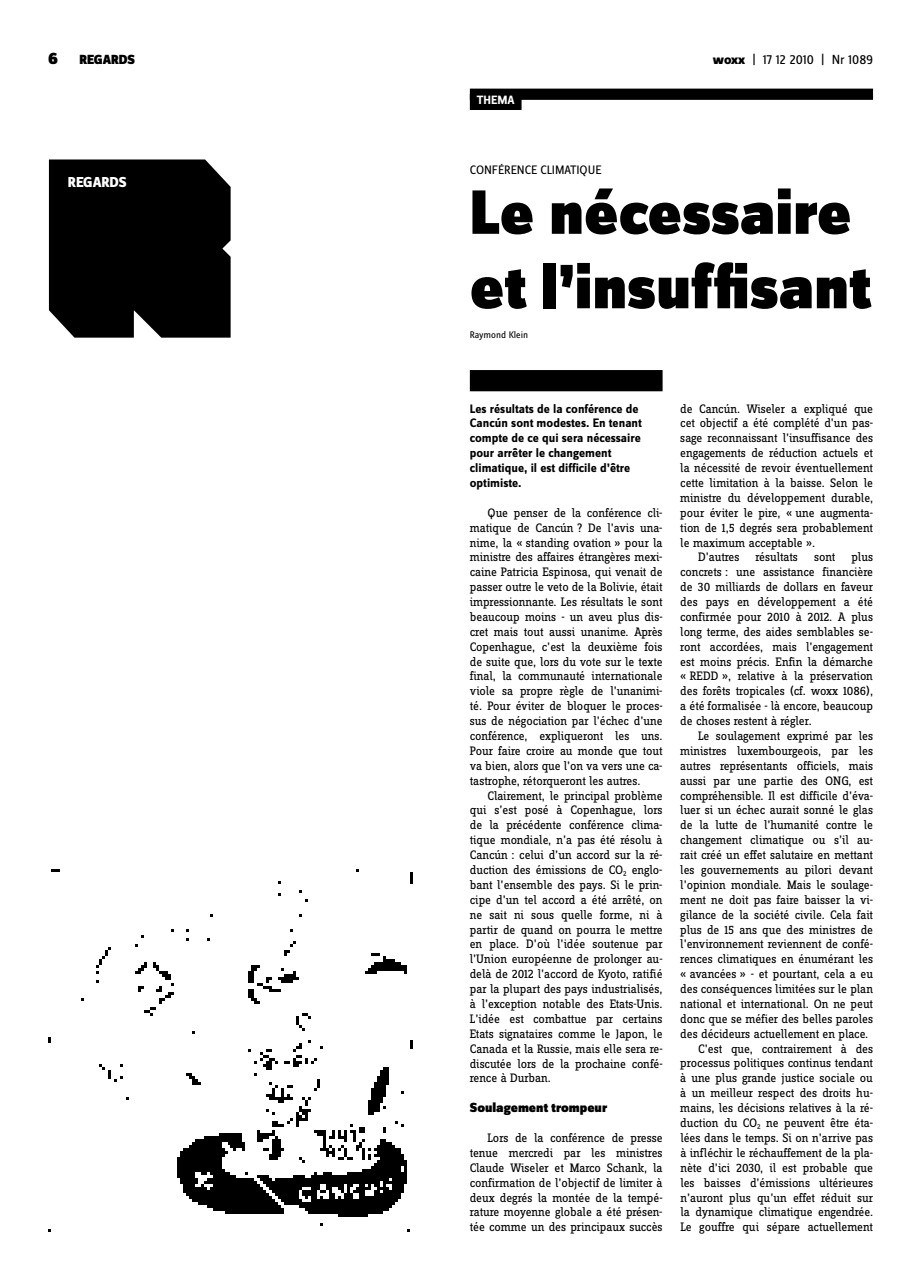
<style>
.page{position:relative;width:922px;height:1276px;background:#fff}
.page>*{position:absolute;margin:0;border:0;box-sizing:border-box;transform-origin:0 0}
.t1{font:900 65px/74.4px "Zine Sans Dis";color:#000}
.t2{font:800 15px "Zine Sans Dis";letter-spacing:-.01em;color:#fff}
.t3{font:900 13.75px "Zine Sans Dis";color:#000}
.t4{font:13.75px "Zine Sans Dis";color:#000}
.t5{font:12.75px/14.9px "Zine Slab Dis";letter-spacing:-.01em;color:#000;text-align:justify}
.t6{font:700 12.75px/14.9px "Zine Sans Dis";color:#000}
.t7{font:12.75px "Zine Sans Dis";color:#000}
.t8{font:700 12.5px "Zine Sans Dis";color:#fff}
.t9{font:10px "Zine Sans Dis";color:#000}
.s1{font-size:17.5px}
.s2{font-weight:800}
</style>
<div class="page">
<div style="left:469px;top:89px;width:403px;height:11px;background:#000"></div>
<img style="left:48px;top:869px;width:365px;height:363px">
<div style="left:469px;top:370px;width:193px;height:21px;background:#000"></div>
<div style="left:49px;top:159px;width:181px;height:179px;background:#000"></div>
<div style="left:469px;top:94px;width:52px;height:16px;background:#000"></div>
<p class="t3" style="left:48px;top:53px;width:88px"><span class="s1">6</span> REGARDS</p>
<p class="t4" style="left:712px;top:53px;width:161px"><span class="s2">woxx</span> | 17 12 2010 | Nr 1089</p>
<p class="t2" style="left:68px;top:174px;width:60px">REGARDS</p>
<p class="t8" style="left:477px;top:93px;width:39px">THEMA</p>
<p class="t7" style="left:469px;top:163px;width:133px">CONFÉRENCE CLIMATIQUE</p>
<h1 class="t1" style="left:469px;top:179px;width:403px">Le nécessaire et l’insuffisant</h1>
<p class="t9" style="left:469px;top:329px;width:60px">Raymond Klein</p>
<p class="t6" style="left:469px;top:402px;width:173px">Les résultats de la conférence de<br>Cancún sont modestes. En tenant compte de ce qui sera nécessaire pour arrêter le changement climatique, il est difficile d’être optimiste.</p>
<p class="t5" style="left:470px;top:506px;width:194px;text-indent:18px">Que penser de la conférence cli&shy;matique de Cancún ? De l’avis una&shy;nime, la « standing ovation » pour la ministre des affaires étrangères mexi&shy;caine Patricia Espinosa, qui venait de passer outre le veto de la Bolivie, était impressionnante. Les résultats le sont beaucoup moins - un aveu plus dis&shy;cret mais tout aussi unanime. Après Copenhague, c’est la deuxième fois de suite que, lors du vote sur le texte final, la communauté internationale viole sa propre règle de l’unanimi&shy;té. Pour éviter de bloquer le proces&shy;sus de négociation par l’échec d’une conférence, expliqueront les uns.<br>Pour faire croire au monde que tout va bien, alors que l’on va vers une ca&shy;tastrophe, rétorqueront les autres.</p>
<p class="t5" style="left:469px;top:788px;width:194px;text-indent:18px">Clairement, le principal problème qui s’est posé à Copenhague, lors de la précédente conférence clima&shy;tique mondiale, n’a pas été résolu à Cancún : celui d’un accord sur la ré&shy;duction des émissions de CO<sub>2</sub> englo&shy;bant l’ensemble des pays. Si le prin&shy;cipe d’un tel accord a été arrêté, on ne sait ni sous quelle forme, ni à partir de quand on pourra le mettre en place. D’où l’idée soutenue par l’Union européenne de prolonger au&shy;delà de 2012 l’accord de Kyoto, ratifié par la plupart des pays industrialisés, à l’exception notable des Etats-Unis.<br>L’idée est combattue par certains Etats signataires comme le Japon, le Canada et la Russie, mais elle sera re&shy;discutée lors de la prochaine confé&shy;rence à Durban.</p>
<p class="t3" style="left:469px;top:1100px;width:139px">Soulagement trompeur</p>
<p class="t5" style="left:469px;top:1131px;width:194px;text-indent:18px">Lors de la conférence de presse tenue mercredi par les ministres Claude Wiseler et Marco Schank, la confirmation de l’objectif de limiter à deux degrés la montée de la tempé&shy;rature moyenne globale a été présen&shy;tée comme un des principaux succès</p>
<p class="t5" style="left:680px;top:402px;width:194px">de Cancún. Wiseler a expliqué que</p>
<p class="t5" style="left:680px;top:416px;width:194px">cet objectif a été complété d’un pas-</p>
<p class="t5" style="left:680px;top:431px;width:194px">sage reconnaissant l’insuffisance des</p>
<p class="t5" style="left:680px;top:446px;width:194px">engagements de réduction actuels et</p>
<p class="t5" style="left:680px;top:461px;width:194px">la nécessité de revoir éventuellement</p>
<p class="t5" style="left:680px;top:476px;width:194px">cette limitation à la baisse. Selon le</p>
<p class="t5" style="left:680px;top:491px;width:194px">ministre du développement durable,</p>
<p class="t5" style="left:680px;top:506px;width:194px">pour éviter le pire, « une augmenta-</p>
<p class="t5" style="left:680px;top:521px;width:194px">tion de 1,5 degrés sera probablement</p>
<p class="t5" style="left:680px;top:535px;width:136px">le maximum acceptable ».</p>
<p class="t5" style="left:698px;top:550px;width:43px">D’autres</p>
<p class="t5" style="left:755px;top:550px;width:44px">résultats</p>
<p class="t5" style="left:813px;top:550px;width:23px">sont</p>
<p class="t5" style="left:680px;top:550px;width:194px;text-indent:171px">plus concrets : une assistance financière de 30 milliards de dollars en faveur des pays en développement a été confirmée pour 2010 à 2012. A plus long terme, des aides semblables se&shy;ront accordées, mais l’engagement est moins précis. Enfin la démarche « REDD », relative à la préservation des forêts tropicales (cf. woxx 1086), a été formalisée - là encore, beaucoup de choses restent à régler.</p>
<p class="t5" style="left:698px;top:729px;width:176px">Le soulagement exprimé par les</p>
<p class="t5" style="left:680px;top:744px;width:194px">ministres luxembourgeois, par les</p>
<p class="t5" style="left:680px;top:759px;width:194px">autres représentants officiels, mais</p>
<p class="t5" style="left:680px;top:774px;width:194px">aussi par une partie des ONG, est</p>
<p class="t5" style="left:680px;top:788px;width:194px">compréhensible. Il est difficile d’éva-</p>
<p class="t5" style="left:680px;top:803px;width:194px">luer si un échec aurait sonné le glas</p>
<p class="t5" style="left:680px;top:818px;width:194px">de la lutte de l’humanité contre le</p>
<p class="t5" style="left:680px;top:833px;width:194px">changement climatique ou s’il au-</p>
<p class="t5" style="left:680px;top:848px;width:194px">rait créé un effet salutaire en mettant</p>
<p class="t5" style="left:680px;top:863px;width:194px">les gouvernements au pilori devant</p>
<p class="t5" style="left:680px;top:878px;width:194px">l’opinion mondiale. Mais le soulage-</p>
<p class="t5" style="left:680px;top:893px;width:194px">ment ne doit pas faire baisser la vi-</p>
<p class="t5" style="left:680px;top:907px;width:194px">gilance de la société civile. Cela fait</p>
<p class="t5" style="left:680px;top:922px;width:194px">plus de 15 ans que des ministres de</p>
<p class="t5" style="left:680px;top:937px;width:194px">l’environnement reviennent de confé-</p>
<p class="t5" style="left:680px;top:952px;width:194px">rences climatiques en énumérant les</p>
<p class="t5" style="left:680px;top:967px;width:194px">« avancées » - et pourtant, cela a eu</p>
<p class="t5" style="left:680px;top:982px;width:194px">des conséquences limitées sur le plan</p>
<p class="t5" style="left:680px;top:997px;width:194px">national et international. On ne peut</p>
<p class="t5" style="left:680px;top:1012px;width:194px">donc que se méfier des belles paroles</p>
<p class="t5" style="left:680px;top:1026px;width:189px">des décideurs actuellement en place.</p>
<p class="t5" style="left:698px;top:1041px;width:176px">C’est que, contrairement à des</p>
<p class="t5" style="left:680px;top:1056px;width:194px">processus politiques continus tendant</p>
<p class="t5" style="left:680px;top:1071px;width:194px">à une plus grande justice sociale ou</p>
<p class="t5" style="left:680px;top:1086px;width:194px">à un meilleur respect des droits hu-</p>
<p class="t5" style="left:680px;top:1101px;width:194px">mains, les décisions relatives à la ré-</p>
<p class="t5" style="left:680px;top:1116px;width:194px">duction du CO<sub>2</sub> ne peuvent être éta-</p>
<p class="t5" style="left:680px;top:1131px;width:194px">lées dans le temps. Si on n’arrive pas</p>
<p class="t5" style="left:680px;top:1146px;width:194px">à infléchir le réchauffement de la pla-</p>
<p class="t5" style="left:680px;top:1161px;width:194px">nète d’ici 2030, il est probable que</p>
<p class="t5" style="left:680px;top:1175px;width:194px">les baisses d’émissions ultérieures</p>
<p class="t5" style="left:680px;top:1190px;width:194px">n’auront plus qu’un effet réduit sur</p>
<p class="t5" style="left:680px;top:1205px;width:194px">la dynamique climatique engendrée.</p>
<p class="t5" style="left:680px;top:1220px;width:194px">Le gouffre qui sépare actuellement</p>
</div>
